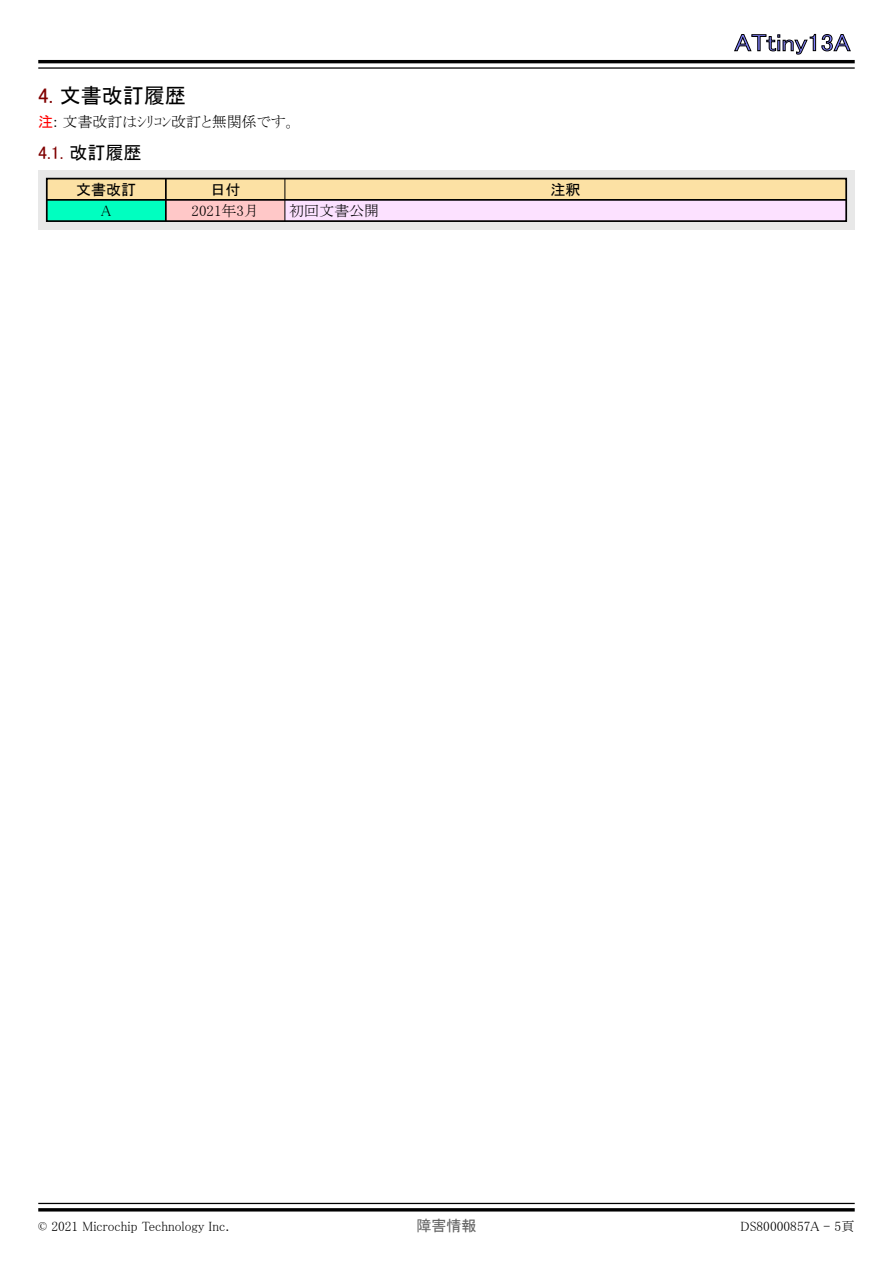
<style>
.page{position:relative;width:893px;height:1263px;background:#fff}
.page>*{position:absolute;margin:0;border:0;box-sizing:border-box;transform-origin:0 0}
.t1{font:24px "MS P Gothic";color:#8080ff;scale:1.1 1}
.t2{font:21px "MS P Gothic";color:#000}
.t3{font:18px "MS P Gothic";color:#800000}
.t4{font:15px "MS P Mincho";color:#000}
.t5{font:15px "MS P Gothic";color:#000}
.t6{font:15px "MS P Gothic";color:#646464}
.t7{font:13.5px "MS P Mincho";color:#000}
.s1{color:#800000}
.s2{font-family:"MS P Gothic";color:#f00}
.s3{color:#000}
</style>
<div class="page">
<svg style="left:734px;top:34px;width:117px;height:21px"></svg>
<hr style="left:38px;top:60px;width:817px;height:3px;background:#000">
<hr style="left:38px;top:67px;width:817px;height:2px;background:#000">
<hr style="left:38px;top:1203px;width:817px;height:1px;background:#000">
<hr style="left:38px;top:1208px;width:817px;height:3px;background:#000">
<div style="left:38px;top:170px;width:817px;height:60px;background:#e8e8e8"></div>
<div style="left:166px;top:200px;width:119px;height:21px;background:#ffc8c8"></div>
<div style="left:47px;top:200px;width:119px;height:21px;background:#00ffc0"></div>
<div style="left:285px;top:200px;width:561px;height:21px;background:#fce1ff"></div>
<div style="left:47px;top:179px;width:799px;height:21px;background:#fce1a4"></div>
<div style="left:46px;top:178px;width:801px;height:44px;border:2px solid #000"></div>
<hr style="left:165px;top:179px;width:2px;height:42px;background:#000">
<hr style="left:284px;top:179px;width:1px;height:42px;background:#000">
<hr style="left:47px;top:199px;width:799px;height:2px;background:#000">
<h2 class="t2" style="left:38px;top:85px;width:149px"><span class="s1">4.</span> 文書改訂履歴</h2>
<p class="t4" style="left:38px;top:114px;width:259px"><span class="s2">注</span>: 文書改訂はｼﾘｺﾝ改訂と無関係です。</p>
<h3 class="t3" style="left:38px;top:143px;width:105px">4.1. <span class="s3">改訂履歴</span></h3>
<p class="t5" style="left:76px;top:182px;width:61px">文書改訂</p>
<p class="t5" style="left:210px;top:182px;width:31px">日付</p>
<p class="t5" style="left:551px;top:182px;width:31px">注釈</p>
<p class="t4" style="left:101px;top:203px;width:11px">A</p>
<p class="t4" style="left:192px;top:203px;width:69px">2021年3月</p>
<p class="t4" style="left:289px;top:203px;width:91px">初回文書公開</p>
<h1 class="t1" style="left:734px;top:30px;width:107px">ATtiny13A</h1>
<p class="t7" style="left:38px;top:1219px;width:193px">© 2021 Microchip Technology Inc.</p>
<p class="t6" style="left:416px;top:1218px;width:61px">障害情報</p>
<p class="t7" style="left:740px;top:1219px;width:116px">DS80000857A - 5頁</p>
</div>
